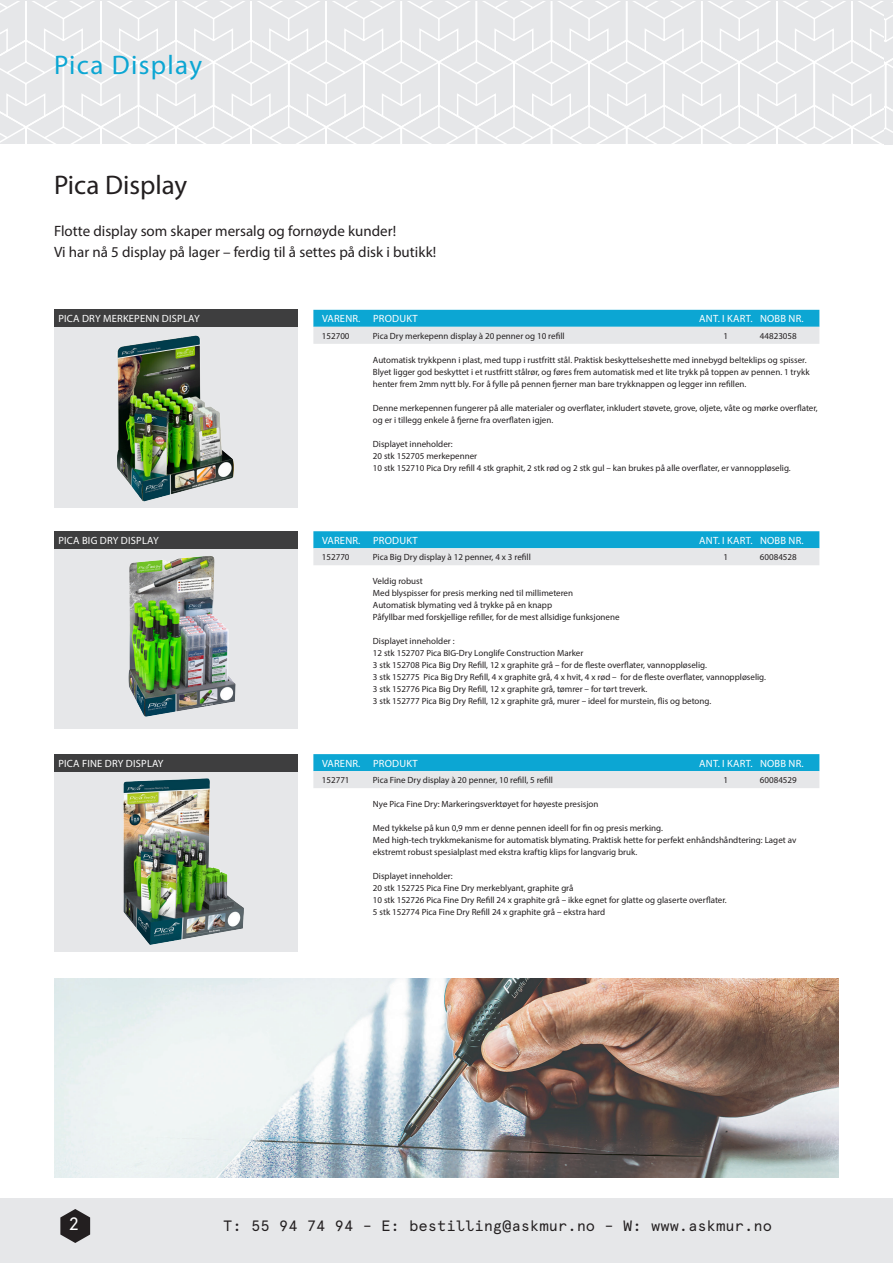
<style>
.page{position:relative;width:893px;height:1263px;background:#fff}
.page>*{position:absolute;margin:0;border:0;box-sizing:border-box;transform-origin:0 0}
.Overskrift_innhold{font:27px "Myriad Pro";letter-spacing:.05em;color:#0ca6d3}
.Overskrift{font:27px "Myriad Pro";color:#231f20}
.t1{font:18px "Apercu Mono";color:#fff}
.Ingress{font:15px "Myriad Pro";color:#231f20}
.t2{font:15px "Apercu Mono";color:#231f20}
.Tabell_overskrift_fø{font:10.5px "Myriad Pro";letter-spacing:.02em;color:#fff}
.Overskrift_produktbi{font:10.5px "Myriad Pro";letter-spacing:.02em;color:#fff}
.Tabell_brødtekst{font:9px/12px "Myriad Pro";color:#231f20}
</style>
<div class="page">
<div style="left:0;top:1198px;width:893px;height:65px;background:#e6e7e9"></div>
<svg style="left:60px;top:1209px;width:30px;height:34px"></svg>
<div style="left:54px;top:327px;width:244px;height:180px;background:#e6e7e9"></div>
<div style="left:54px;top:310px;width:244px;height:17px;background:#3e3e3f"></div>
<svg style="left:313px;top:310px;width:506px;height:34px;background:#7bc7de"></svg>
<img style="left:117px;top:335px;width:117px;height:167px">
<div style="left:54px;top:548px;width:244px;height:181px;background:#e6e7e9"></div>
<div style="left:54px;top:531px;width:244px;height:17px;background:#3e3e3f"></div>
<svg style="left:313px;top:531px;width:506px;height:34px;background:#7ac7de"></svg>
<img style="left:61px;top:548px;width:237px;height:169px">
<div style="left:54px;top:771px;width:244px;height:181px;background:#e6e7e9"></div>
<div style="left:54px;top:754px;width:244px;height:17px;background:#3e3e3f"></div>
<svg style="left:313px;top:754px;width:506px;height:34px;background:#7ac6de"></svg>
<img style="left:123px;top:778px;width:121px;height:167px">
<img style="left:54px;top:979px;width:785px;height:199px">
<div style="left:884px;top:1px;width:9px;height:144px;background:#e6e7e9"></div>
<svg style="left:0;top:2px;width:893px;height:142px"></svg>
<p class="Overskrift_innhold" style="left:54px;top:49px;width:150px">Pica Display</p>
<p class="Overskrift" style="left:54px;top:169px;width:135px">Pica Display</p>
<p class="Ingress" style="left:54px;top:222px;width:344px">Flotte display som skaper mersalg og fornøyde kunder!</p>
<p class="Ingress" style="left:54px;top:243px;width:384px">Vi har nå 5 display på lager – ferdig til å settes på disk i butikk!</p>
<p class="Overskrift_produktbi" style="left:58px;top:312px;width:143px">PICA DRY MERKEPENN DISPLAY</p>
<p class="Tabell_overskrift_fø" style="left:322px;top:312px;width:40px">VARENR.</p>
<p class="Tabell_overskrift_fø" style="left:373px;top:312px;width:46px">PRODUKT</p>
<p class="Tabell_overskrift_fø" style="left:699px;top:312px;width:55px">ANT. I KART.</p>
<p class="Tabell_overskrift_fø" style="left:760px;top:312px;width:45px">NOBB NR.</p>
<p class="Tabell_brødtekst" style="left:322px;top:329px;width:29px">152700</p>
<p class="Tabell_brødtekst" style="left:373px;top:329px;width:193px">Pica Dry merkepenn display à 20 penner og 10 refill</p>
<p class="Tabell_brødtekst" style="left:724px;top:329px;width:6px">1</p>
<p class="Tabell_brødtekst" style="left:760px;top:329px;width:38px">44823058</p>
<p class="Tabell_brødtekst" style="left:373px;top:353px;width:438px">Automatisk trykkpenn i plast, med tupp i rustfritt stål. Praktisk beskyttelseshette med innebygd belteklips og spisser.<br>Blyet ligger god beskyttet i et rustfritt stålrør, og føres frem automatisk med et lite trykk på toppen av pennen. 1 trykk henter frem 2mm nytt bly. For å fylle på pennen fjerner man bare trykknappen og legger inn refillen.</p>
<p class="Tabell_brødtekst" style="left:373px;top:401px;width:446px">Denne merkepennen fungerer på alle materialer og overflater, inkludert støvete, grove, oljete, våte og mørke overflater, og er i tillegg enkele å fjerne fra overflaten igjen.</p>
<p class="Tabell_brødtekst" style="left:373px;top:437px;width:81px">Displayet inneholder:</p>
<p class="Tabell_brødtekst" style="left:373px;top:449px;width:106px">20 stk 152705 merkepenner</p>
<p class="Tabell_brødtekst" style="left:373px;top:461px;width:419px">10 stk 152710 Pica Dry refill 4 stk graphit, 2 stk rød og 2 stk gul – kan brukes på alle overflater, er vannoppløselig.</p>
<p class="Overskrift_produktbi" style="left:58px;top:534px;width:102px">PICA BIG DRY DISPLAY</p>
<p class="Tabell_overskrift_fø" style="left:322px;top:534px;width:40px">VARENR.</p>
<p class="Tabell_overskrift_fø" style="left:373px;top:534px;width:46px">PRODUKT</p>
<p class="Tabell_overskrift_fø" style="left:699px;top:534px;width:55px">ANT. I KART.</p>
<p class="Tabell_overskrift_fø" style="left:760px;top:534px;width:45px">NOBB NR.</p>
<p class="Tabell_brødtekst" style="left:322px;top:551px;width:29px">152770</p>
<p class="Tabell_brødtekst" style="left:373px;top:551px;width:159px">Pica Big Dry display à 12 penner, 4 x 3 refill</p>
<p class="Tabell_brødtekst" style="left:724px;top:551px;width:6px">1</p>
<p class="Tabell_brødtekst" style="left:760px;top:551px;width:38px">60084528</p>
<p class="Tabell_brødtekst" style="left:373px;top:575px;width:51px">Veldig robust</p>
<p class="Tabell_brødtekst" style="left:373px;top:587px;width:202px">Med blyspisser for presis merking ned til millimeteren</p>
<p class="Tabell_brødtekst" style="left:373px;top:599px;width:181px">Automatisk blymating ved å trykke på en knapp</p>
<p class="Tabell_brødtekst" style="left:373px;top:611px;width:248px">Påfyllbar med forskjellige refiller, for de mest allsidige funksjonene</p>
<p class="Tabell_brødtekst" style="left:373px;top:635px;width:83px">Displayet inneholder :</p>
<p class="Tabell_brødtekst" style="left:373px;top:647px;width:212px">12 stk 152707 Pica BIG-Dry Longlife Construction Marker</p>
<p class="Tabell_brødtekst" style="left:373px;top:659px;width:335px">3 stk 152708 Pica Big Dry Refill, 12 x graphite grå – for de fleste overflater, vannoppløselig.</p>
<p class="Tabell_brødtekst" style="left:373px;top:671px;width:395px">3 stk 152775 Pica Big Dry Refill, 4 x graphite grå, 4 x hvit, 4 x rød – for de fleste overflater, vannoppløselig.</p>
<p class="Tabell_brødtekst" style="left:373px;top:683px;width:276px">3 stk 152776 Pica Big Dry Refill, 12 x graphite grå, tømrer – for tørt treverk.</p>
<p class="Tabell_brødtekst" style="left:373px;top:695px;width:340px">3 stk 152777 Pica Big Dry Refill, 12 x graphite grå, murer – ideel for murstein, flis og betong.</p>
<p class="Overskrift_produktbi" style="left:58px;top:756px;width:107px">PICA FINE DRY DISPLAY</p>
<p class="Tabell_overskrift_fø" style="left:322px;top:756px;width:40px">VARENR.</p>
<p class="Tabell_overskrift_fø" style="left:373px;top:756px;width:46px">PRODUKT</p>
<p class="Tabell_overskrift_fø" style="left:699px;top:756px;width:55px">ANT. I KART.</p>
<p class="Tabell_overskrift_fø" style="left:760px;top:756px;width:45px">NOBB NR.</p>
<p class="Tabell_brødtekst" style="left:322px;top:774px;width:29px">152771</p>
<p class="Tabell_brødtekst" style="left:373px;top:774px;width:182px">Pica Fine Dry display à 20 penner, 10 refill, 5 refill</p>
<p class="Tabell_brødtekst" style="left:724px;top:774px;width:6px">1</p>
<p class="Tabell_brødtekst" style="left:760px;top:774px;width:38px">60084529</p>
<p class="Tabell_brødtekst" style="left:373px;top:798px;width:227px">Nye Pica Fine Dry: Markeringsverktøyet for høyeste presisjon</p>
<p class="Tabell_brødtekst" style="left:373px;top:822px;width:292px">Med tykkelse på kun 0,9 mm er denne pennen ideell for fin og presis merking.</p>
<p class="Tabell_brødtekst" style="left:373px;top:834px;width:425px">Med high-tech trykkmekanisme for automatisk blymating. Praktisk hette for perfekt enhåndshåndtering: Laget av ekstremt robust spesialplast med ekstra kraftig klips for langvarig bruk.</p>
<p class="Tabell_brødtekst" style="left:373px;top:870px;width:81px">Displayet inneholder:</p>
<p class="Tabell_brødtekst" style="left:373px;top:882px;width:202px">20 stk 152725 Pica Fine Dry merkeblyant, graphite grå</p>
<p class="Tabell_brødtekst" style="left:373px;top:894px;width:355px">10 stk 152726 Pica Fine Dry Refill 24 x graphite grå – ikke egnet for glatte og glaserte overflater.</p>
<p class="Tabell_brødtekst" style="left:373px;top:906px;width:234px">5 stk 152774 Pica Fine Dry Refill 24 x graphite grå – ekstra hard</p>
<p class="t1" style="left:68px;top:1213px;width:13px">2</p>
<p class="t2" style="left:223px;top:1216px;width:550px">T: 55 94 74 94 – E: bestilling@askmur.no – W: www.askmur.no</p>
</div>
